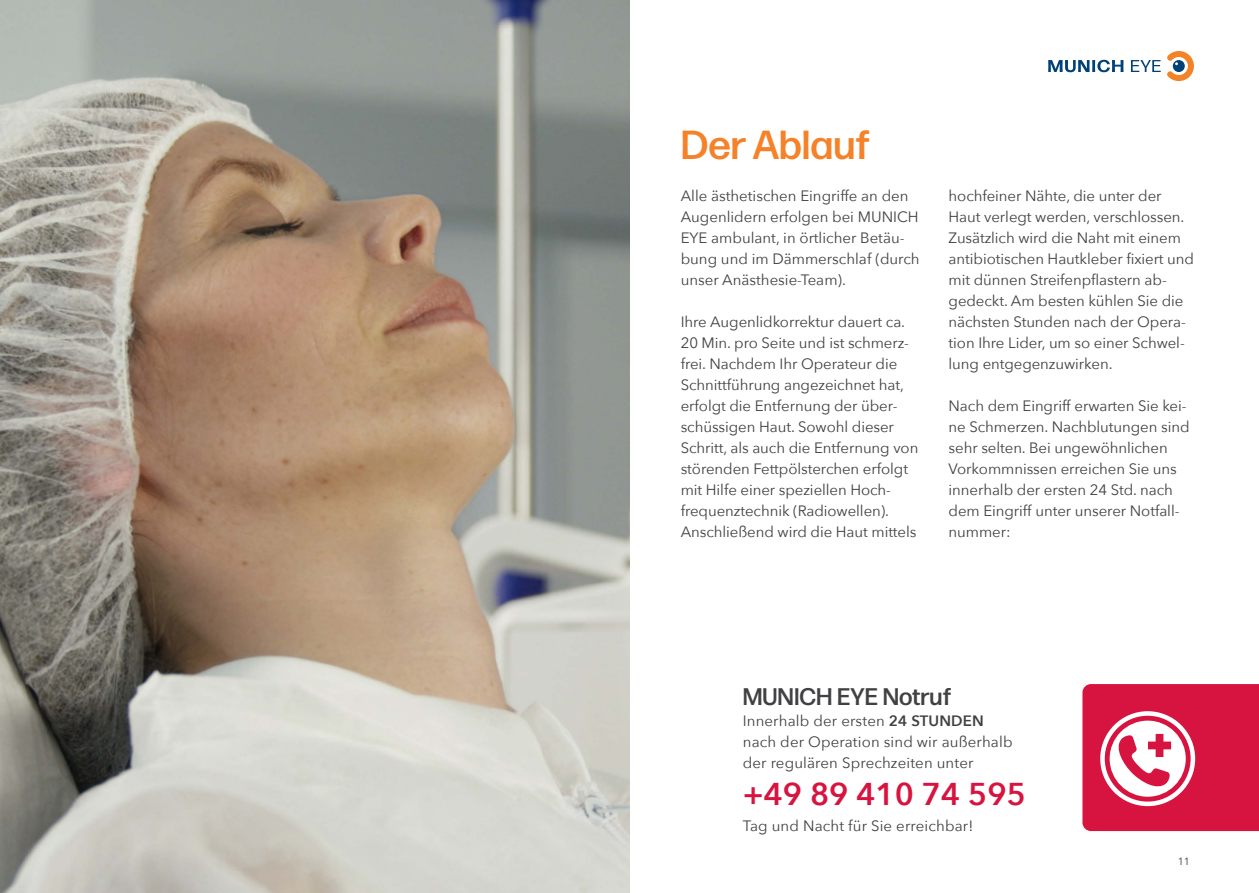
<style>
.page{position:relative;width:1259px;height:893px;background:#fff}
.page>*{position:absolute;margin:0;border:0;box-sizing:border-box;transform-origin:0 0}
.t1{font:500 40.5px "Forma DJR Text";color:#f58229}
.t2{font:600 31.5px "Avenir Next";color:#d7143f}
.t3{font:500 24px "Forma DJR Text";color:#414042}
.t4{font:15px/21px "Avenir Next";letter-spacing:-.005em;color:#414042}
.t5{font:10.5px "Avenir Next";color:#414042}
.s1{font-weight:600}
</style>
<div class="page">
<img style="left:0;top:0;width:629px;height:893px">
<svg style="left:1048px;top:60px;width:75px;height:12px"></svg>
<svg style="left:1131px;top:51px;width:63px;height:30px"></svg>
<svg style="left:1082px;top:684px;width:177px;height:147px"></svg>
<h1 class="t1" style="left:680px;top:119px;width:191px">Der Ablauf</h1>
<p class="t4" style="left:680px;top:185px;width:240px">Alle ästhetischen Eingriffe an den<br>Augenlidern erfolgen bei MUNICH<br>EYE ambulant, in örtlicher Betäu&shy;bung und im Dämmerschlaf (durch unser Anästhesie-Team).</p>
<p class="t4" style="left:680px;top:311px;width:239px">Ihre Augenlidkorrektur dauert ca.<br>20 Min. pro Seite und ist schmerz&shy;frei. Nachdem Ihr Operateur die Schnittführung angezeichnet hat, erfolgt die Entfernung der über&shy;schüssigen Haut. Sowohl dieser Schritt, als auch die Entfernung von störenden Fettpölsterchen erfolgt mit Hilfe einer speziellen Hoch&shy;frequenztechnik (Radiowellen).<br>Anschließend wird die Haut mittels</p>
<p class="t4" style="left:948px;top:185px;width:247px">hochfeiner Nähte, die unter der Haut verlegt werden, verschlossen.<br>Zusätzlich wird die Naht mit einem antibiotischen Hautkleber fixiert und mit dünnen Streifenpflastern ab&shy;gedeckt. Am besten kühlen Sie die nächsten Stunden nach der Opera&shy;tion Ihre Lider, um so einer Schwel&shy;lung entgegenzuwirken.</p>
<p class="t4" style="left:948px;top:395px;width:242px">Nach dem Eingriff erwarten Sie kei&shy;ne Schmerzen. Nachblutungen sind sehr selten. Bei ungewöhnlichen<br>Vorkommnissen erreichen Sie uns innerhalb der ersten 24 Std. nach dem Eingriff unter unserer Notfall&shy;nummer:</p>
<h3 class="t3" style="left:743px;top:681px;width:210px">MUNICH EYE Notruf</h3>
<p class="t4" style="left:743px;top:710px;width:271px">Innerhalb der ersten <span class="s1">24 STUNDEN </span>nach der Operation sind wir außerhalb der regulären Sprechzeiten unter</p>
<h2 class="t2" style="left:742px;top:767px;width:285px">+49 89 410 74 595</h2>
<p class="t4" style="left:743px;top:815px;width:232px">Tag und Nacht für Sie erreichbar!</p>
<p class="t5" style="left:1177px;top:852px;width:14px">11</p>
</div>
